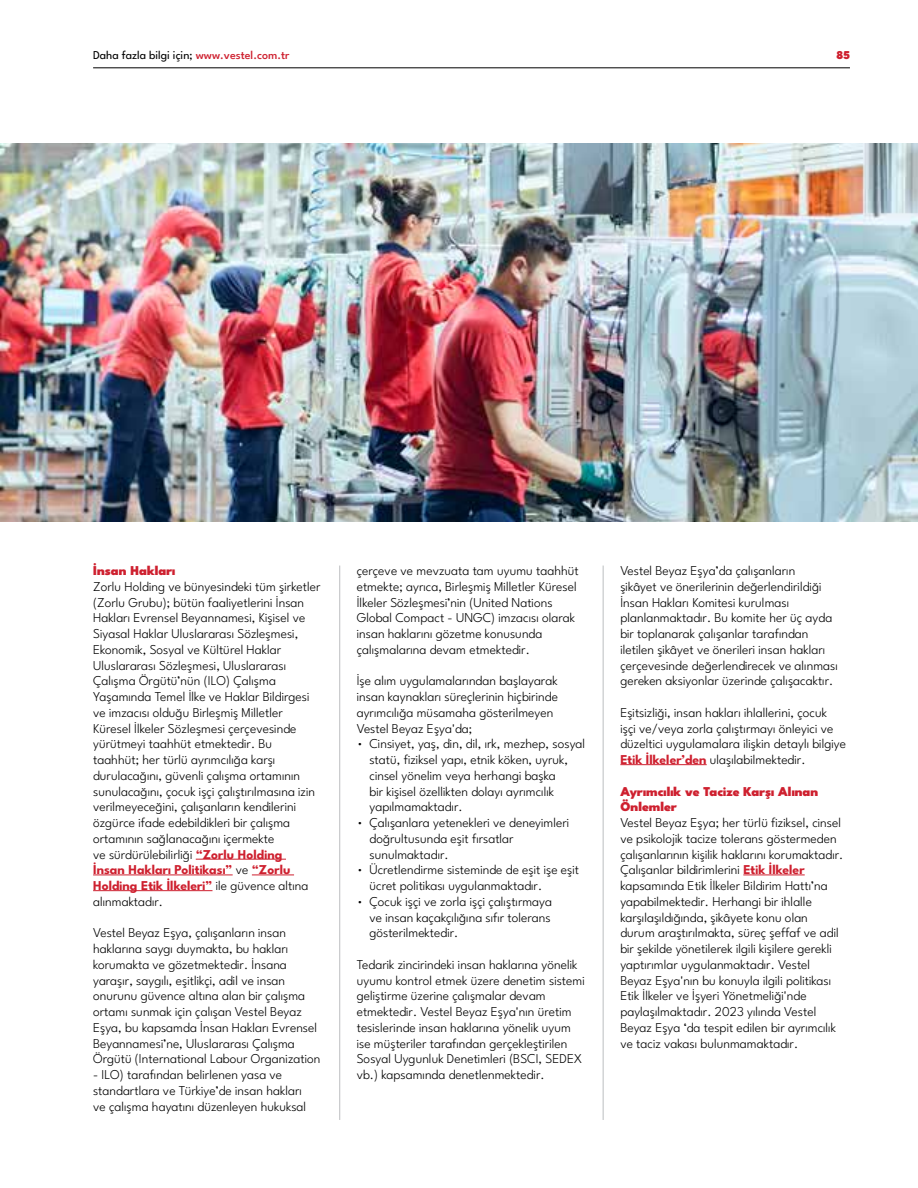
<style>
.page{position:relative;width:918px;height:1188px;background:#fff}
.page>*{position:absolute;margin:0;border:0;box-sizing:border-box;transform-origin:0 0}
.t1{font:300 13.5px/15.8px "League Spartan";color:#000}
.t2{font:900 13.5px/15.8px "League Spartan";color:#ce202f}
.t3{font:12px "League Spartan";color:#000}
.t4{font:900 12px "League Spartan";color:#ce202f}
.s1{font-weight:500;color:#ce202f}
.s2{font-weight:700;color:#ce202f}
</style>
<div class="page">
<hr style="left:93px;top:68px;width:757px;height:1px;background:#000">
<img style="left:0;top:143px;width:918px;height:379px">
<hr style="left:603px;top:566px;width:1px;height:554px;background:#bcbec0">
<hr style="left:339px;top:566px;width:1px;height:554px;background:#bcbec0">
<hr style="left:620px;top:764px;width:87px;height:1px;background:#ce202f">
<hr style="left:743px;top:875px;width:62px;height:1px;background:#ce202f">
<hr style="left:196px;top:859px;width:90px;height:1px;background:#ce202f">
<hr style="left:93px;top:875px;width:140px;height:1px;background:#ce202f">
<hr style="left:252px;top:875px;width:42px;height:1px;background:#ce202f">
<hr style="left:93px;top:890px;width:120px;height:1px;background:#ce202f">
<p class="t3" style="left:93px;top:46px;width:198px">Daha fazla bilgi için; <span class="s1">www.vestel.com.tr</span></p>
<p class="t4" style="left:837px;top:45px;width:15px">85</p>
<p class="t2" style="left:93px;top:562px;width:84px">İnsan Hakları</p>
<p class="t1" style="left:93px;top:577px;width:229px">Zorlu Holding ve bünyesindeki tüm şirketler (Zorlu Grubu); bütün faaliyetlerini İnsan Hakları Evrensel Beyannamesi, Kişisel ve Siyasal Haklar Uluslararası Sözleşmesi, Ekonomik, Sosyal ve Kültürel Haklar Uluslararası Sözleşmesi, Uluslararası Çalışma Örgütü’nün (ILO) Çalışma Yaşamında Temel İlke ve Haklar Bildirgesi ve imzacısı olduğu Birleşmiş Milletler Küresel İlkeler Sözleşmesi çerçevesinde yürütmeyi taahhüt etmektedir. Bu taahhüt; her türlü ayrımcılığa karşı durulacağını, güvenli çalışma ortamının sunulacağını, çocuk işçi çalıştırılmasına izin verilmeyeceğini, çalışanların kendilerini özgürce ifade edebildikleri bir çalışma ortamının sağlanacağını içermekte<br>ve sürdürülebilirliği <span class="s2">“Zorlu Holding<br>İnsan Hakları Politikası”</span> ve <span class="s2">“Zorlu Holding Etik İlkeleri”</span> ile güvence altına alınmaktadır.</p>
<p class="t1" style="left:93px;top:924px;width:229px">Vestel Beyaz Eşya, çalışanların insan haklarına saygı duymakta, bu hakları korumakta ve gözetmektedir. İnsana yaraşır, saygılı, eşitlikçi, adil ve insan onurunu güvence altına alan bir çalışma ortamı sunmak için çalışan Vestel Beyaz Eşya, bu kapsamda İnsan Hakları Evrensel Beyannamesi’ne, Uluslararası Çalışma Örgütü (International Labour Organization</p>
<p class="t1" style="left:93px;top:1066px;width:215px">- ILO) tarafından belirlenen yasa ve standartlara ve Türkiye’de insan hakları ve çalışma hayatını düzenleyen hukuksal</p>
<p class="t1" style="left:357px;top:561px;width:224px">çerçeve ve mevzuata tam uyumu taahhüt etmekte; ayrıca, Birleşmiş Milletler Küresel İlkeler Sözleşmesi’nin (United Nations Global Compact - UNGC) imzacısı olarak insan haklarını gözetme konusunda çalışmalarına devam etmektedir.</p>
<p class="t1" style="left:357px;top:672px;width:203px">İşe alım uygulamalarından başlayarak insan kaynakları süreçlerinin hiçbirinde ayrımcılığa müsamaha gösterilmeyen Vestel Beyaz Eşya'da;</p>
<p class="t1" style="left:369px;top:735px;width:217px;text-indent:-13px">• Cinsiyet, yaş, din, dil, ırk, mezhep, sosyal statü, fiziksel yapı, etnik köken, uyruk, cinsel yönelim veya herhangi başka<br>bir kişisel özellikten dolayı ayrımcılık yapılmamaktadır.</p>
<p class="t1" style="left:369px;top:813px;width:201px;text-indent:-13px">• Çalışanlara yetenekleri ve deneyimleri doğrultusunda eşit fırsatlar sunulmaktadır.</p>
<p class="t1" style="left:369px;top:861px;width:211px;text-indent:-13px">• Ücretlendirme sisteminde de eşit işe eşit ücret politikası uygulanmaktadır.</p>
<p class="t1" style="left:369px;top:892px;width:184px;text-align:justify;text-indent:-13px">• Çocuk işçi ve zorla işçi çalıştırmaya ve insan kaçakçılığına sıfır tolerans gösterilmektedir.</p>
<p class="t1" style="left:357px;top:955px;width:230px">Tedarik zincirindeki insan haklarına yönelik uyumu kontrol etmek üzere denetim sistemi geliştirme üzerine çalışmalar devam etmektedir. Vestel Beyaz Eşya'nın üretim tesislerinde insan haklarına yönelik uyum ise müşteriler tarafından gerçekleştirilen Sosyal Uygunluk Denetimleri (BSCI, SEDEX vb.) kapsamında denetlenmektedir.</p>
<p class="t1" style="left:620px;top:561px;width:219px">Vestel Beyaz Eşya’da çalışanların<br>şikâyet ve önerilerinin değerlendirildiği İnsan Hakları Komitesi kurulması planlanmaktadır. Bu komite her üç ayda bir toplanarak çalışanlar tarafından iletilen şikâyet ve önerileri insan hakları çerçevesinde değerlendirecek ve alınması gereken aksiyonlar üzerinde çalışacaktır.</p>
<p class="t1" style="left:620px;top:703px;width:227px">Eşitsizliği, insan hakları ihlallerini, çocuk<br>işçi ve/veya zorla çalıştırmayı önleyici ve düzeltici uygulamalara ilişkin detaylı bilgiye <span class="s2">Etik İlkeler’den</span> ulaşılabilmektedir.</p>
<p class="t2" style="left:620px;top:782px;width:199px">Ayrımcılık ve Tacize Karşı Alınan<br>Önlemler</p>
<p class="t1" style="left:620px;top:813px;width:225px">Vestel Beyaz Eşya; her türlü fiziksel, cinsel ve psikolojik tacize tolerans göstermeden çalışanlarının kişilik haklarını korumaktadır.<br>Çalışanlar bildirimlerini <span class="s2">Etik İlkeler </span>kapsamında Etik İlkeler Bildirim Hattı’na yapabilmektedir. Herhangi bir ihlalle karşılaşıldığında, şikâyete konu olan durum araştırılmakta, süreç şeffaf ve adil bir şekilde yönetilerek ilgili kişilere gerekli yaptırımlar uygulanmaktadır. Vestel Beyaz Eşya'nın bu konuyla ilgili politikası Etik İlkeler ve İşyeri Yönetmeliği'nde paylaşılmaktadır. 2023 yılında Vestel Beyaz Eşya ‘da tespit edilen bir ayrımcılık ve taciz vakası bulunmamaktadır.</p>
</div>
